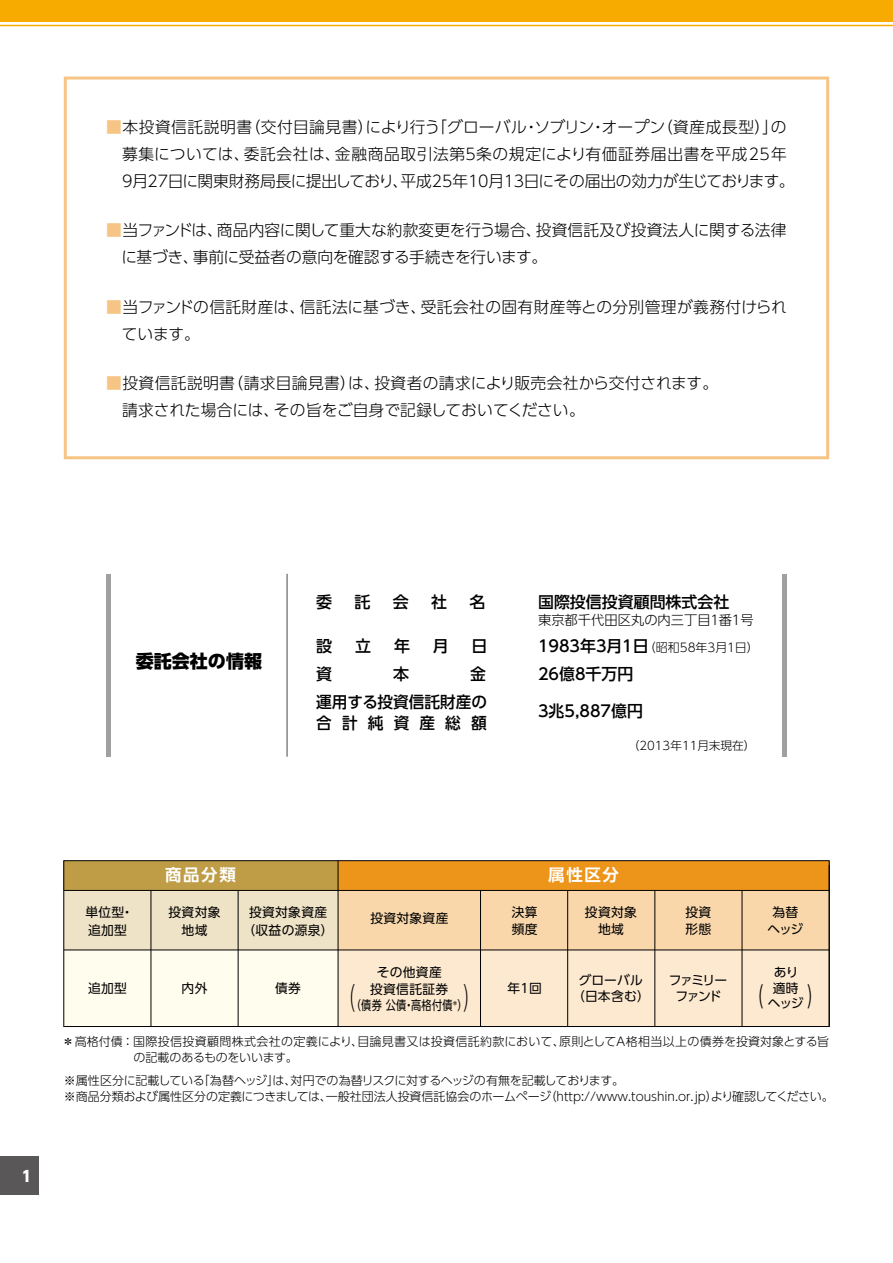
<style>
.page{position:relative;width:893px;height:1263px;background:#fff}
.page>*{position:absolute;margin:0;border:0;box-sizing:border-box;transform-origin:0 0}
.t1{font:300 29.25px "UD Shin Go Pro";color:#000;scale:.52 1}
.t2{font:25.5px "UD Shin Go Pro";color:#000;scale:.5 1}
.t3{font:800 18px "UD Shin Go Pro";color:#000}
.t4{font:700 16.5px "UD Shin Go Pro De";letter-spacing:.1em;color:#fff}
.t5{font:500 15.9px/21px "UD Shin Go Pro";color:#000}
.t6{font:300 15.75px/27px "UD Shin Go Pro";color:#000}
.t7{font:300 15.75px/27px "UD Shin Go Pro";letter-spacing:.025em;color:#000}
.t8{font:800 15px "UD Shin Go Pro";color:#fff}
.t9{font:300 13.35px "UD Shin Go Pro";color:#000}
.t10{font:12.75px/16.5px "UD Shin Go Pro";letter-spacing:.025em;color:#000;text-align:center}
.t11{font:12.75px "UD Shin Go Pro";letter-spacing:.025em;color:#000;scale:.8 1}
.t12{font:12.75px/16.5px "UD Shin Go Pro";letter-spacing:-.12em;color:#000;text-align:center}
.t13{font:300 12px/16.5px "UD Shin Go Pro";letter-spacing:-.005em;color:#000}
.t14{font:300 11.7px "UD Shin Go Pro";color:#000}
.s1{color:#f6c585}
.s2{font-weight:500;font-size:15.9px}
</style>
<div class="page">
<div style="left:0;top:1157px;width:38px;height:38px;background:#595757"></div>
<div style="left:338px;top:950px;width:491px;height:76px;background:#fce9d0"></div>
<div style="left:64px;top:861px;width:274px;height:29px;background:#bf9c46"></div>
<div style="left:338px;top:861px;width:491px;height:29px;background:#ed951b"></div>
<div style="left:64px;top:890px;width:274px;height:60px;background:#eee2c7"></div>
<div style="left:64px;top:950px;width:274px;height:76px;background:#fffeee"></div>
<div style="left:338px;top:890px;width:491px;height:60px;background:#f9d7ab"></div>
<div style="left:106px;top:574px;width:5px;height:183px;background:#9fa0a0"></div>
<div style="left:782px;top:574px;width:5px;height:183px;background:#9fa0a0"></div>
<hr style="left:286px;top:574px;width:2px;height:183px;background:#595757">
<svg style="left:64px;top:77px;width:765px;height:382px"></svg>
<div style="left:63px;top:860px;width:767px;height:167px;border:1px solid #000"></div>
<hr style="left:829px;top:865px;width:1px;height:161px;background:#000">
<hr style="left:742px;top:890px;width:1px;height:136px;background:#000">
<hr style="left:654px;top:890px;width:1px;height:136px;background:#000">
<hr style="left:567px;top:890px;width:1px;height:136px;background:#000">
<hr style="left:480px;top:890px;width:1px;height:136px;background:#000">
<hr style="left:150px;top:890px;width:1px;height:136px;background:#000">
<hr style="left:238px;top:890px;width:1px;height:136px;background:#000">
<hr style="left:338px;top:861px;width:1px;height:165px;background:#000">
<hr style="left:64px;top:890px;width:765px;height:1px;background:#000">
<hr style="left:64px;top:949px;width:765px;height:1px;background:#000">
<div style="left:0;top:0;width:893px;height:21px;background:#f7ab00"></div>
<hr style="left:0;top:25px;width:893px;height:1px;background:#f7ab00">
<p class="t6" style="left:122px;top:113px;width:674px;text-indent:-16px"><span class="s1">■</span>本投資信託説明書（交付目論見書）により行う｢グローバル・ソブリン・オープン（資産成長型）｣の募集については、委託会社は、金融商品取引法第５条の規定により有価証券届出書を平成25年<br>9月27日に関東財務局長に提出しており、平成25年10月13日にその届出の効力が生じております。</p>
<p class="t6" style="left:121px;top:216px;width:666px;text-indent:-15px"><span class="s1">■</span>当ファンドは、商品内容に関して重大な約款変更を行う場合、投資信託及び投資法人に関する法律に基づき、事前に受益者の意向を確認する手続きを行います。</p>
<p class="t7" style="left:122px;top:293px;width:667px;text-indent:-15px"><span class="s1">■</span>当ファンドの信託財産は、信託法に基づき、受託会社の固有財産等との分別管理が義務付けられています。</p>
<p class="t6" style="left:122px;top:369px;width:597px;text-indent:-16px"><span class="s1">■</span>投資信託説明書（請求目論見書）は、投資者の請求により販売会社から交付されます。請求された場合には、その旨をご自身で記録しておいてください。</p>
<p class="t3" style="left:136px;top:646px;width:128px">委託会社の情報</p>
<p class="t5" style="left:316px;top:591px;width:17px">委</p>
<p class="t5" style="left:355px;top:591px;width:17px">託</p>
<p class="t5" style="left:393px;top:591px;width:17px">会</p>
<p class="t5" style="left:431px;top:591px;width:17px">社</p>
<p class="t5" style="left:469px;top:591px;width:17px">名</p>
<p class="t5" style="left:538px;top:591px;width:193px">国際投信投資顧問株式会社</p>
<p class="t9" style="left:538px;top:609px;width:217px">東京都千代田区丸の内三丁目１番１号</p>
<p class="t5" style="left:316px;top:635px;width:17px">設</p>
<p class="t5" style="left:355px;top:635px;width:17px">立</p>
<p class="t5" style="left:394px;top:635px;width:17px">年</p>
<p class="t5" style="left:433px;top:635px;width:17px">月</p>
<p class="t5" style="left:471px;top:635px;width:17px">日</p>
<p class="t13" style="left:538px;top:639px;width:222px"><span class="s2">1983年3月1日</span>（昭和58年3月1日）</p>
<p class="t5" style="left:316px;top:663px;width:17px">資</p>
<p class="t5" style="left:393px;top:663px;width:17px">本</p>
<p class="t5" style="left:470px;top:663px;width:17px">金</p>
<p class="t5" style="left:538px;top:663px;width:97px">26億8千万円</p>
<p class="t5" style="left:316px;top:691px;width:172px">運用する投資信託財産の合計純資産総額</p>
<p class="t5" style="left:538px;top:700px;width:106px">3兆5,887億円</p>
<p class="t14" style="left:628px;top:736px;width:129px">（2013年11月末現在）</p>
<p class="t8" style="left:22px;top:1164px;width:11px">1</p>
<p class="t4" style="left:165px;top:861px;width:72px">商品分類</p>
<p class="t4" style="left:548px;top:861px;width:72px">属性区分</p>
<p class="t10" style="left:85px;top:902px;width:50px;line-height:18px;text-align:left">単位型・追加型</p>
<p class="t10" style="left:169px;top:902px;width:53px;line-height:18px">投資対象地域</p>
<p class="t10" style="left:242px;top:902px;width:93px;line-height:18px">投資対象資産（収益の源泉）</p>
<p class="t10" style="left:88px;top:980px;width:40px">追加型</p>
<p class="t10" style="left:182px;top:980px;width:27px">内外</p>
<p class="t10" style="left:275px;top:980px;width:27px">債券</p>
<p class="t10" style="left:370px;top:910px;width:80px">投資対象資産</p>
<p class="t10" style="left:512px;top:904px;width:27px;text-align:left">決算頻度</p>
<p class="t10" style="left:585px;top:904px;width:53px">投資対象地域</p>
<p class="t10" style="left:685px;top:904px;width:27px;text-align:left">投資形態</p>
<p class="t10" style="left:768px;top:904px;width:37px">為替ヘッジ</p>
<p class="t10" style="left:370px;top:964px;width:80px">その他資産投資信託証券</p>
<h1 class="t1" style="left:340px;top:974px;width:31px">（</h1>
<h1 class="t1" style="left:464px;top:974px;width:31px">）</h1>
<p class="t11" style="left:351px;top:995px;width:147px">（債券 公債・高格付債<sup>＊</sup>）</p>
<p class="t10" style="left:507px;top:980px;width:36px">年1回</p>
<p class="t10" style="left:572px;top:971px;width:79px">グローバル（日本含む）</p>
<p class="t12" style="left:669px;top:971px;width:60px">ファミリーファンド</p>
<p class="t10" style="left:773px;top:964px;width:27px;line-height:15.3px;text-align:left">あり適時</p>
<h2 class="t2" style="left:750px;top:976px;width:27px">（</h2>
<h2 class="t2" style="left:807px;top:976px;width:27px">）</h2>
<p class="t10" style="left:768px;top:994px;width:37px">ヘッジ</p>
<p class="t13" style="left:134px;top:1032px;width:697px;text-indent:-71px">＊高格付債：国際投信投資顧問株式会社の定義により、目論見書又は投資信託約款において、原則としてＡ格相当以上の債券を投資対象とする旨の記載のあるものをいいます。</p>
<p class="t13" style="left:64px;top:1071px;width:771px">※属性区分に記載している「為替ヘッジ」は、対円での為替リスクに対するヘッジの有無を記載しております。<br>※商品分類および属性区分の定義につきましては、一般社団法人投資信託協会のホームページ（http://www.toushin.or.jp）より確認してください。</p>
</div>
